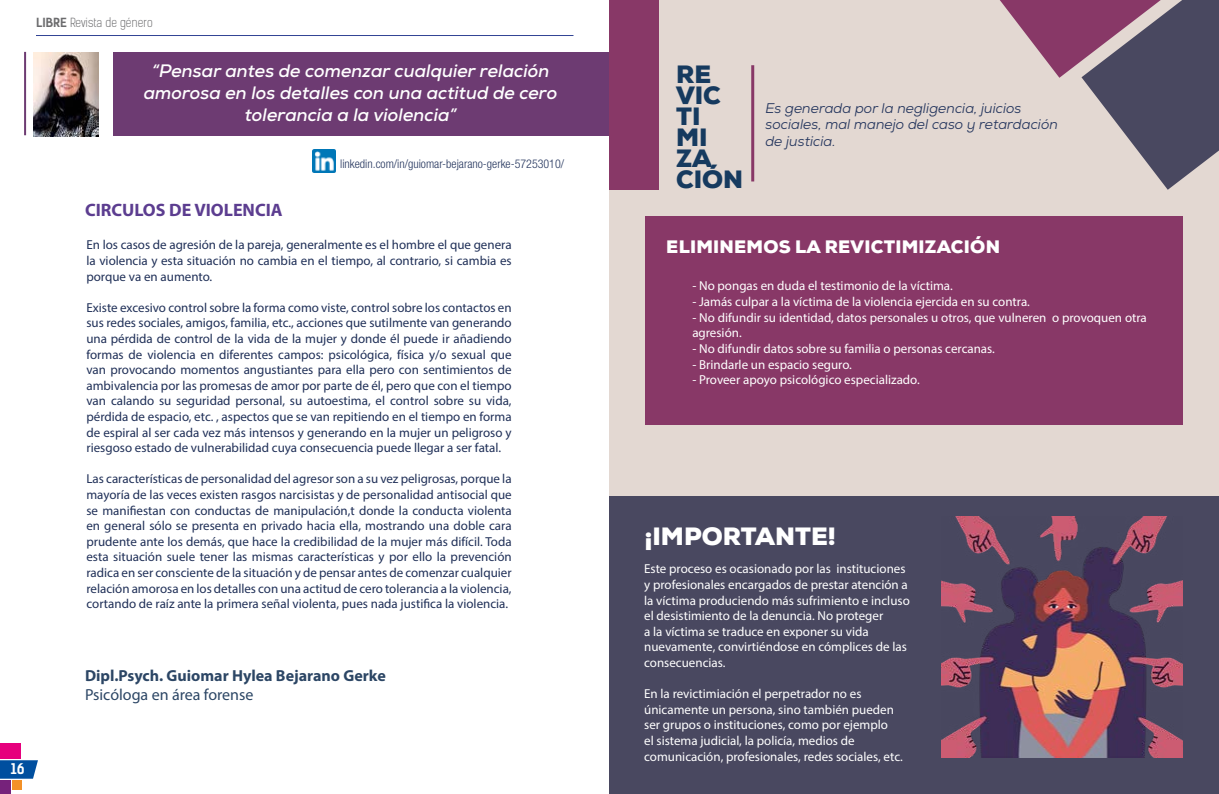
<style>
.page{position:relative;width:1219px;height:794px;background:#fff}
.page>*{position:absolute;margin:0;border:0;box-sizing:border-box;transform-origin:0 0}
.t1{font:900 25px/21px "Nexa";color:#163a5f}
.t2{font:900 25px "Nexa";color:#fff}
.t3{font:italic 700 18px/21.6px "Nexa";color:#fff;text-align:center}
.t4{font:900 18px "Nexa";letter-spacing:.015em;color:#fff}
.t5{font:700 18px "Myriad Pro";color:#5c3d90}
.t6{font:700 16px "Myriad Pro";color:#2c4665}
.t7{font:16px "Myriad Pro";color:#2c4665}
.t8{font:italic 14px/16.8px "Nexa";color:#25365e}
.t9{font:14px "Kelson Sans Bold BG";color:#fff}
.t10{font:13px/15.6px "Myriad Pro";color:#203058;text-align:justify}
.t11{font:13px/15.6px "Myriad Pro";color:#fff}
.t12{font:300 condensed 12px "Helvetica Neue LT Std";color:#25365e}
.t13{font:300 12px "Kelson Sans";color:#6b6b6d}
.s1{font-weight:700}
</style>
<div class="page">
<hr style="left:36px;top:35px;width:537px;height:1px;background:#324495">
<svg style="left:0;top:760px;width:38px;height:18px"></svg>
<div style="left:0;top:780px;width:11px;height:14px;background:#76227b"></div>
<div style="left:12px;top:780px;width:10px;height:9px;background:#f39127"></div>
<div style="left:0;top:743px;width:21px;height:15px;background:#e6007d"></div>
<div style="left:113px;top:52px;width:496px;height:84px;background:#6d3b72"></div>
<hr style="left:24px;top:52px;width:2px;height:83px;background:#6d3b72">
<img style="left:33px;top:52px;width:66px;height:84px">
<img style="left:313px;top:150px;width:23px;height:23px">
<div style="left:609px;top:0;width:610px;height:496px;background:#e3d8d2"></div>
<svg style="left:1000px;top:0;width:219px;height:190px"></svg>
<div style="left:609px;top:0;width:50px;height:190px;background:#883867"></div>
<div style="left:609px;top:496px;width:610px;height:298px;background:#494860"></div>
<div style="left:645px;top:215px;width:538px;height:209px;background:#883867"></div>
<img style="left:941px;top:516px;width:242px;height:242px">
<hr style="left:751px;top:65px;width:3px;height:116px;background:#883867">
<p class="t13" style="left:36px;top:15px;width:118px"><span class="s1">LIBRE</span> Revista de género</p>
<h2 class="t3" style="left:144px;top:60px;width:415px">“Pensar antes de comenzar cualquier relación amorosa en los detalles con una actitud de cero tolerancia a la violencia”</h2>
<p class="t12" style="left:340px;top:157px;width:225px">linkedin.com/in/guiomar-bejarano-gerke-57253010/</p>
<h2 class="t5" style="left:85px;top:200px;width:199px">CIRCULOS DE VIOLENCIA</h2>
<p class="t10" style="left:86px;top:237px;width:427px">En los casos de agresión de la pareja, generalmente es el hombre el que genera la violencia y esta situación no cambia en el tiempo, al contrario, si cambia es porque va en aumento.</p>
<p class="t10" style="left:86px;top:299px;width:427px">Existe excesivo control sobre la forma como viste, control sobre los contactos en sus redes sociales, amigos, familia, etc., acciones que sutilmente van generando una pérdida de control de la vida de la mujer y donde él puede ir añadiendo formas de violencia en diferentes campos: psicológica, física y/o sexual que van provocando momentos angustiantes para ella pero con sentimientos de ambivalencia por las promesas de amor por parte de él, pero que con el tiempo van calando su seguridad personal, su autoestima, el control sobre su vida, pérdida de espacio, etc. , aspectos que se van repitiendo en el tiempo en forma de espiral al ser cada vez más intensos y generando en la mujer un peligroso y riesgoso estado de vulnerabilidad cuya consecuencia puede llegar a ser fatal.</p>
<p class="t10" style="left:86px;top:471px;width:427px">Las características de personalidad del agresor son a su vez peligrosas, porque la mayoría de las veces existen rasgos narcisistas y de personalidad antisocial que se manifiestan con conductas de manipulación,t donde la conducta violenta en general sólo se presenta en privado hacia ella, mostrando una doble cara prudente ante los demás, que hace la credibilidad de la mujer más difícil. Toda esta situación suele tener las mismas características y por ello la prevención radica en ser consciente de la situación y de pensar antes de comenzar cualquier relación amorosa en los detalles con una actitud de cero tolerancia a la violencia, cortando de raíz ante la primera señal violenta, pues nada justifica la violencia.</p>
<p class="t6" style="left:85px;top:667px;width:302px">Dipl.Psych. Guiomar Hylea Bejarano Gerke</p>
<p class="t7" style="left:85px;top:685px;width:170px">Psicóloga en área forense</p>
<p class="t9" style="left:11px;top:760px;width:15px">16</p>
<h1 class="t1" style="left:676px;top:63px;width:69px">RE<br>VIC<br>TI<br>MI<br>ZA<br>CIÓN</h1>
<p class="t8" style="left:765px;top:99px;width:294px">Es generada por la negligencia, juicios sociales, mal manejo del caso y retardación de justicia.</p>
<h2 class="t4" style="left:666px;top:235px;width:335px">ELIMINEMOS LA REVICTIMIZACIÓN</h2>
<p class="t11" style="left:692px;top:278px;width:262px">- No pongas en duda el testimonio de la víctima.</p>
<p class="t11" style="left:692px;top:294px;width:339px">- Jamás culpar a la víctima de la violencia ejercida en su contra.</p>
<p class="t11" style="left:692px;top:309px;width:456px">- No difundir su identidad, datos personales u otros, que vulneren o provoquen otra agresión.</p>
<p class="t11" style="left:692px;top:340px;width:304px">- No difundir datos sobre su familia o personas cercanas.</p>
<p class="t11" style="left:692px;top:356px;width:161px">- Brindarle un espacio seguro.</p>
<p class="t11" style="left:692px;top:372px;width:229px">- Proveer apoyo psicológico especializado.</p>
<h1 class="t2" style="left:645px;top:520px;width:192px">¡IMPORTANTE!</h1>
<p class="t11" style="left:644px;top:561px;width:267px">Este proceso es ocasionado por las instituciones y profesionales encargados de prestar atención a la víctima produciendo más sufrimiento e incluso el desistimiento de la denuncia. No proteger<br>a la víctima se traduce en exponer su vida nuevamente, convirtiéndose en cómplices de las consecuencias.</p>
<p class="t11" style="left:644px;top:686px;width:260px">En la revictimiación el perpetrador no es únicamente un persona, sino también pueden ser grupos o instituciones, como por ejemplo<br>el sistema judicial, la policía, medios de comunicación, profesionales, redes sociales, etc.</p>
</div>
